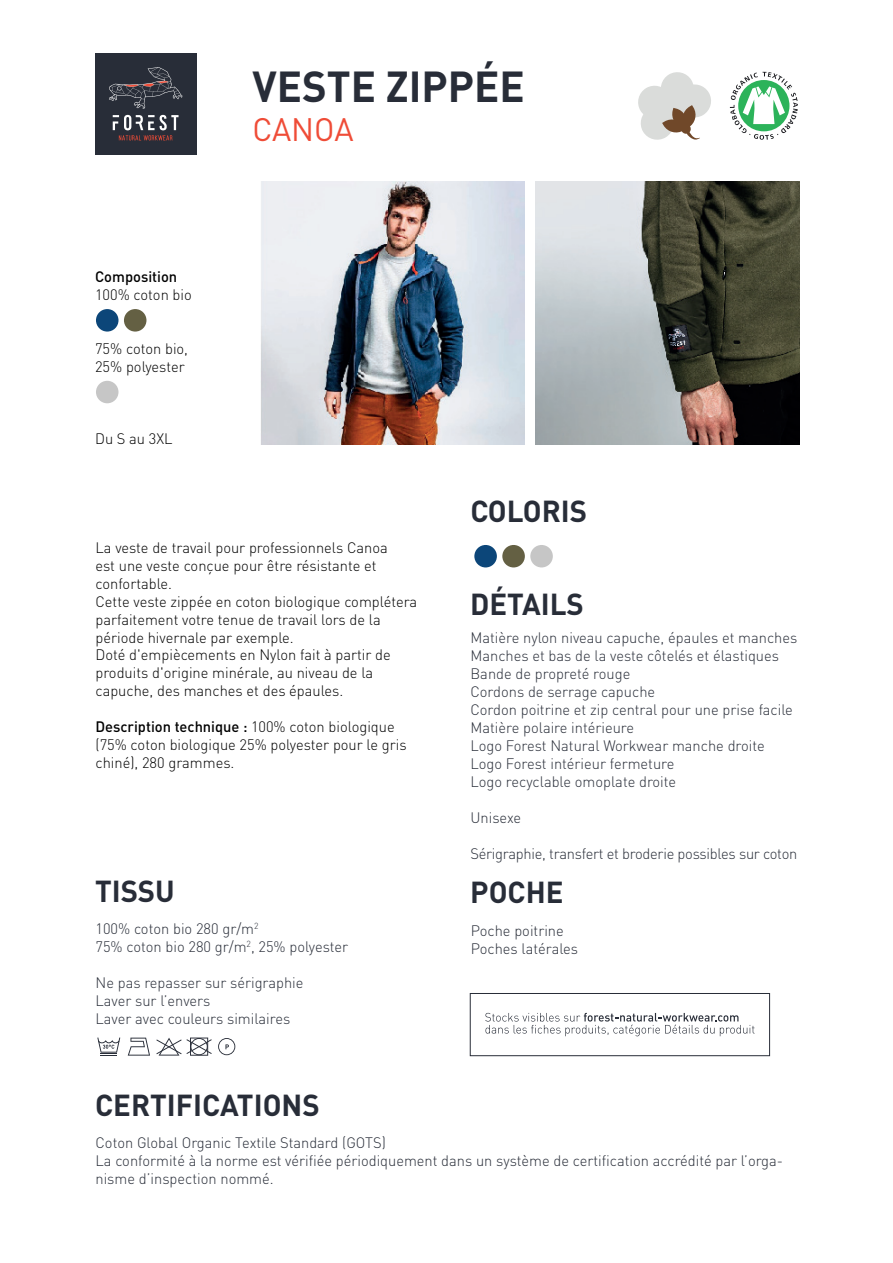
<style>
.page{position:relative;width:893px;height:1263px;background:#fff}
.page>*{position:absolute;margin:0;border:0;box-sizing:border-box;transform-origin:0 0}
.t1{font:700 42.75px "DIN Pro";color:#282d38}
.t2{font:32.1px "DIN Pro";letter-spacing:-.005em;color:#ef4c37}
.t3{font:700 30px "DIN Pro";color:#282d38}
.t4{font:300 15px/18px "DIN Pro";color:#282d38}
.t5{font:300 15px/17.9px "DIN Pro";color:#000001}
.t6{font:300 15px "DIN Pro";letter-spacing:-.02em;color:#282d38}
.t7{font:500 15px "DIN Pro";color:#000001}
.s1{font-weight:500}
</style>
<div class="page">
<div style="left:95px;top:53px;width:101px;height:101px;background:#282d38"></div>
<svg style="left:113px;top:115px;width:65px;height:25px"></svg>
<svg style="left:109px;top:67px;width:73px;height:42px"></svg>
<svg style="left:128px;top:1038px;width:22px;height:18px"></svg>
<svg style="left:97px;top:1037px;width:23px;height:19px"></svg>
<svg style="left:156px;top:1038px;width:56px;height:18px"></svg>
<svg style="left:218px;top:1038px;width:17px;height:17px"></svg>
<svg style="left:485px;top:1013px;width:269px;height:23px"></svg>
<div style="left:470px;top:993px;width:300px;height:63px;border:1px solid #282d38"></div>
<div style="left:96px;top:381px;width:22px;height:22px;background:#c6c6c6;border-radius:50%"></div>
<div style="left:474px;top:545px;width:23px;height:22px;background:#0c4679;border-radius:50%"></div>
<div style="left:502px;top:545px;width:23px;height:22px;background:#646043;border-radius:50%"></div>
<div style="left:530px;top:545px;width:23px;height:22px;background:#c6c6c6;border-radius:50%"></div>
<div style="left:96px;top:309px;width:22px;height:23px;background:#0c4679;border-radius:50%"></div>
<div style="left:124px;top:309px;width:22px;height:23px;background:#646043;border-radius:50%"></div>
<img style="left:536px;top:181px;width:263px;height:264px">
<img style="left:261px;top:181px;width:264px;height:264px">
<svg style="left:638px;top:72px;width:73px;height:68px"></svg>
<svg style="left:730px;top:72px;width:67px;height:68px"></svg>
<p class="t7" style="left:95px;top:266px;width:84px">Composition</p>
<p class="t5" style="left:95px;top:285px;width:98px">100% coton bio</p>
<p class="t5" style="left:95px;top:339px;width:94px">75% coton bio,<br>25% polyester</p>
<p class="t5" style="left:95px;top:429px;width:79px">Du S au 3XL</p>
<h1 class="t1" style="left:252px;top:58px;width:274px">VESTE ZIPPÉE</h1>
<h2 class="t2" style="left:252px;top:108px;width:103px">CANOA</h2>
<h3 class="t3" style="left:470px;top:490px;width:118px">COLORIS</h3>
<p class="t5" style="left:95px;top:539px;width:323px">La veste de travail pour professionnels Canoa<br>est une veste conçue pour être résistante et confortable.<br>Cette veste zippée en coton biologique complétera parfaitement votre tenue de travail lors de la période hivernale par exemple.<br>Doté d'empiècements en Nylon fait à partir de produits d'origine minérale, au niveau de la capuche, des manches et des épaules.</p>
<p class="t5" style="left:95px;top:717px;width:312px"><span class="s1">Description technique :</span> 100% coton biologique (75% coton biologique 25% polyester pour le gris chiné), 280 grammes.</p>
<h3 class="t3" style="left:95px;top:871px;width:81px">TISSU</h3>
<p class="t4" style="left:95px;top:919px;width:254px">100% coton bio 280 gr/m<sup>2<br></sup>75% coton bio 280 gr/m<sup>2</sup>, 25% polyester</p>
<p class="t4" style="left:95px;top:973px;width:209px">Ne pas repasser sur sérigraphie<br>Laver sur l’envers<br>Laver avec couleurs similaires</p>
<h3 class="t3" style="left:470px;top:584px;width:115px">DÉTAILS</h3>
<p class="t4" style="left:470px;top:628px;width:328px">Matière nylon niveau capuche, épaules et manches Manches et bas de la veste côtelés et élastiques Bande de propreté rouge<br>Cordons de serrage capuche<br>Cordon poitrine et zip central pour une prise facile Matière polaire intérieure<br>Logo Forest Natural Workwear manche droite Logo Forest intérieur fermeture<br>Logo recyclable omoplate droite</p>
<p class="t4" style="left:470px;top:808px;width:52px">Unisexe</p>
<p class="t6" style="left:470px;top:844px;width:328px">Sérigraphie, transfert et broderie possibles sur coton</p>
<h3 class="t3" style="left:470px;top:871px;width:95px">POCHE</h3>
<p class="t4" style="left:470px;top:921px;width:109px">Poche poitrine<br>Poches latérales</p>
<h3 class="t3" style="left:95px;top:1085px;width:226px">CERTIFICATIONS</h3>
<p class="t4" style="left:95px;top:1133px;width:689px">Coton Global Organic Textile Standard (GOTS)<br>La conformité à la norme est vérifiée périodiquement dans un système de certification accrédité par l’orga&shy;nisme d’inspection nommé.</p>
</div>
